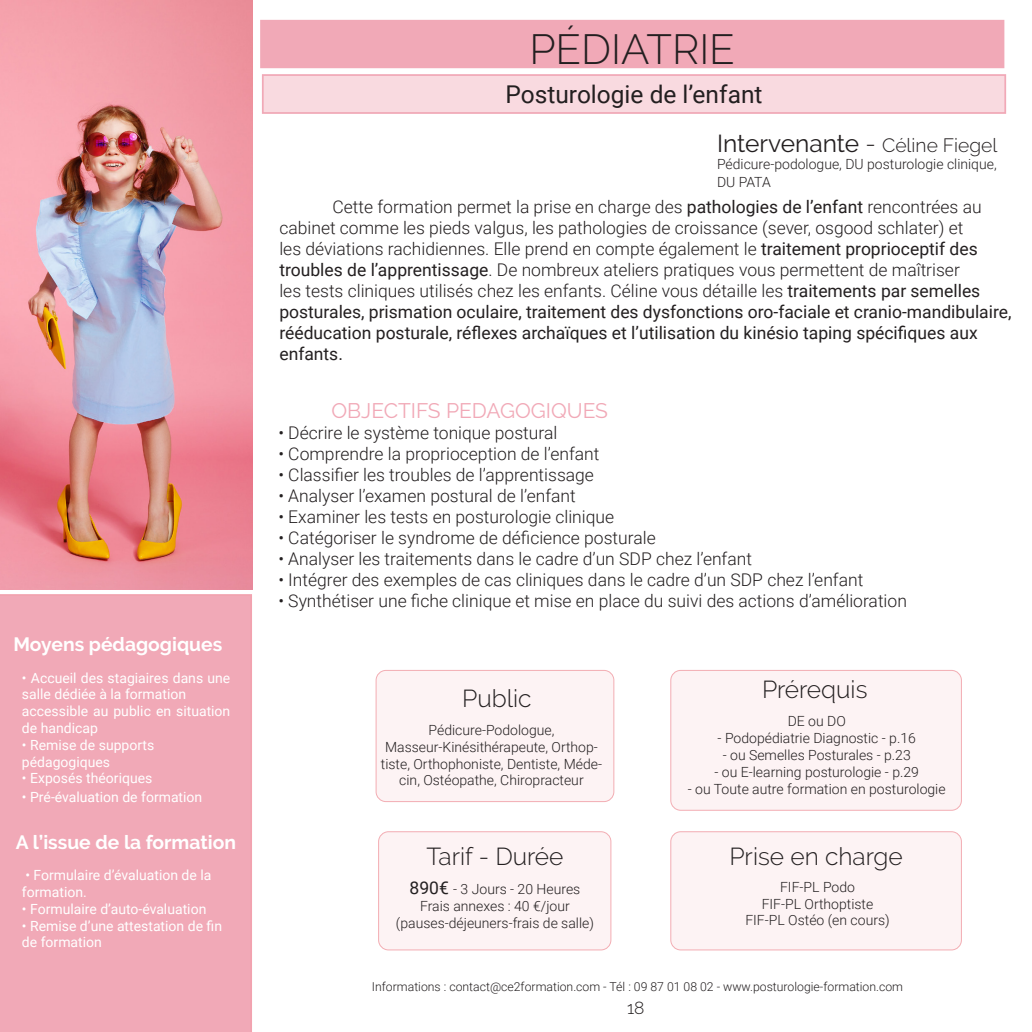
<style>
.page{position:relative;width:1032px;height:1032px;background:#fff}
.page>*{position:absolute;margin:0;border:0;box-sizing:border-box;transform-origin:0 0}
.t1{font:300 42px "Raleway";color:#231f20}
.t2{font:300 24.5px "Raleway";color:#231f20}
.t3{font:24.5px "Raleway";color:#231f20}
.t4{font:24.5px "Roboto";color:#231f20}
.t5{font:21px "Raleway";color:#f1a9b7}
.t6{font:700 19.25px "Raleway";color:#fff}
.t7{font:300 17.5px/21px "Roboto";color:#231f20}
.t8{font:300 17.5px "Raleway";color:#231f20}
.t9{font:300 14px/16.8px "Roboto";color:#231f20;text-align:center}
.t10{font:14px/16.8px "Roboto";color:#fff}
.t11{font:300 12.25px "Roboto";color:#231f20}
.s1{font-weight:300}
.s2{font-weight:300;font-size:19.25px}
.s3{font-weight:400}
.s4{font-weight:400;font-size:17.5px}
</style>
<div class="page">
<div style="left:263px;top:75px;width:742px;height:38px;background:#f9dae0"></div>
<div style="left:262px;top:74px;width:744px;height:40px;border:2px solid #f1a9b7"></div>
<div style="left:376px;top:670px;width:238px;height:131px;background:#fdf3f4;border-radius:10px"></div>
<div style="left:376px;top:670px;width:238px;height:132px;border:1px solid #f3adb3;border-radius:10px"></div>
<div style="left:379px;top:832px;width:232px;height:118px;background:#fdf3f4;border-radius:10px"></div>
<div style="left:378px;top:831px;width:233px;height:119px;border:1px solid #f3adb3;border-radius:10px"></div>
<div style="left:671px;top:832px;width:290px;height:118px;background:#fdf3f4;border-radius:10px"></div>
<div style="left:670px;top:831px;width:292px;height:119px;border:1px solid #f3adb3;border-radius:10px"></div>
<div style="left:671px;top:670px;width:290px;height:140px;background:#fdf3f4;border-radius:10px"></div>
<div style="left:670px;top:670px;width:292px;height:141px;border:1px solid #f3adb3;border-radius:10px"></div>
<div style="left:261px;top:21px;width:742px;height:46px;background:#f1a9b7"></div>
<div style="left:260px;top:20px;width:744px;height:48px;border:2px solid #f1a9b7"></div>
<img style="left:0;top:0;width:252px;height:589px">
<div style="left:0;top:594px;width:252px;height:438px;background:#f1a9b7"></div>
<p class="t6" style="left:13px;top:633px;width:210px">Moyens pédagogiques</p>
<p class="t10" style="left:22px;top:669px;width:210px">• Accueil des stagiaires dans une salle dédiée à la formation</p>
<p class="t10" style="left:22px;top:702px;width:210px">accessible au public en situation de handicap</p>
<p class="t10" style="left:22px;top:736px;width:134px">• Remise de supports</p>
<p class="t10" style="left:22px;top:753px;width:90px">pédagogiques</p>
<p class="t10" style="left:22px;top:769px;width:132px">• Exposés théoriques</p>
<p class="t10" style="left:22px;top:788px;width:182px">• Pré-évaluation de formation</p>
<p class="t6" style="left:16px;top:832px;width:222px">A l’issue de la formation</p>
<p class="t10" style="left:22px;top:866px;width:191px">• Formulaire d’évaluation de la formation.</p>
<p class="t10" style="left:22px;top:900px;width:186px">• Formulaire d’auto-évaluation</p>
<p class="t10" style="left:22px;top:917px;width:202px">• Remise d’une attestation de fin de formation</p>
<p class="t1" style="left:529px;top:24px;width:207px">PÉDIATRIE</p>
<p class="t4" style="left:505px;top:77px;width:258px">Posturologie de l’enfant</p>
<p class="t3" style="left:717px;top:129px;width:282px">Intervenante <span class="s1">-</span> <span class="s2">Céline Fiegel</span></p>
<p class="t9" style="left:717px;top:155px;width:281px;line-height:17.5px;text-align:left">Pédicure-podologue, DU posturologie clinique,<br>DU PATA</p>
<p class="t7" style="left:279px;top:195px;width:733px;text-indent:53px">Cette formation permet la prise en charge des <span class="s3">pathologies de l’enfant</span> rencontrées au cabinet comme les pieds valgus, les pathologies de croissance (sever, osgood schlater) et<br>les déviations rachidiennes. Elle prend en compte également le <span class="s3">traitement proprioceptif des troubles de l’apprentissage</span>. De nombreux ateliers pratiques vous permettent de maîtriser<br>les tests cliniques utilisés chez les enfants. Céline vous détaille les <span class="s3">traitements par semelles posturales, prismation oculaire, traitement des dysfonctions oro-faciale et cranio-mandibulaire, rééducation posturale, réflexes archaïques et l’utilisation du kinésio taping spécifiques aux enfants.</span></p>
<p class="t5" style="left:331px;top:398px;width:278px">OBJECTIFS PEDAGOGIQUES</p>
<p class="t7" style="left:278px;top:421px;width:280px">• Décrire le système tonique postural</p>
<p class="t7" style="left:278px;top:442px;width:323px">• Comprendre la proprioception de l’enfant</p>
<p class="t7" style="left:278px;top:463px;width:317px">• Classifier les troubles de l’apprentissage</p>
<p class="t7" style="left:278px;top:484px;width:299px">• Analyser l’examen postural de l’enfant</p>
<p class="t7" style="left:278px;top:505px;width:337px">• Examiner les tests en posturologie clinique</p>
<p class="t7" style="left:278px;top:526px;width:379px">• Catégoriser le syndrome de déficience posturale</p>
<p class="t7" style="left:278px;top:547px;width:475px">• Analyser les traitements dans le cadre d’un SDP chez l’enfant</p>
<p class="t7" style="left:278px;top:568px;width:586px">• Intégrer des exemples de cas cliniques dans le cadre d’un SDP chez l’enfant</p>
<p class="t7" style="left:278px;top:589px;width:630px">• Synthétiser une fiche clinique et mise en place du suivi des actions d’amélioration</p>
<p class="t2" style="left:462px;top:684px;width:71px">Public</p>
<p class="t9" style="left:429px;top:721px;width:127px">Pédicure-Podologue,</p>
<p class="t9" style="left:381px;top:738px;width:223px">Masseur-Kinésithérapeute, Orthop&shy;tiste, Orthophoniste, Dentiste, Méde&shy;cin, Ostéopathe, Chiropracteur</p>
<p class="t2" style="left:426px;top:842px;width:139px">Tarif - Durée</p>
<p class="t9" style="left:410px;top:880px;width:172px"><span class="s4">890€</span> - 3 Jours - 20 Heures</p>
<p class="t9" style="left:396px;top:897px;width:199px">Frais annexes : 40 €/jour (pauses-déjeuners-frais de salle)</p>
<p class="t2" style="left:762px;top:675px;width:107px">Prérequis</p>
<p class="t9" style="left:788px;top:712px;width:60px">DE ou DO</p>
<p class="t9" style="left:717px;top:729px;width:200px">- Podopédiatrie Diagnostic - p.16</p>
<p class="t9" style="left:723px;top:746px;width:189px">- ou Semelles Posturales - p.23</p>
<p class="t9" style="left:714px;top:763px;width:206px">- ou E-learning posturologie - p.29</p>
<p class="t9" style="left:688px;top:780px;width:259px">- ou Toute autre formation en posturologie</p>
<p class="t2" style="left:729px;top:842px;width:175px">Prise en charge</p>
<p class="t9" style="left:780px;top:878px;width:76px">FIF-PL Podo</p>
<p class="t9" style="left:762px;top:895px;width:113px">FIF-PL Orthoptiste</p>
<p class="t9" style="left:745px;top:911px;width:146px">FIF-PL Ostéo (en cours)</p>
<p class="t11" style="left:372px;top:977px;width:533px">Informations : contact@ce2formation.com - Tél : 09 87 01 08 02 - www.posturologie-formation.com</p>
<p class="t8" style="left:627px;top:997px;width:19px">18</p>
</div>
